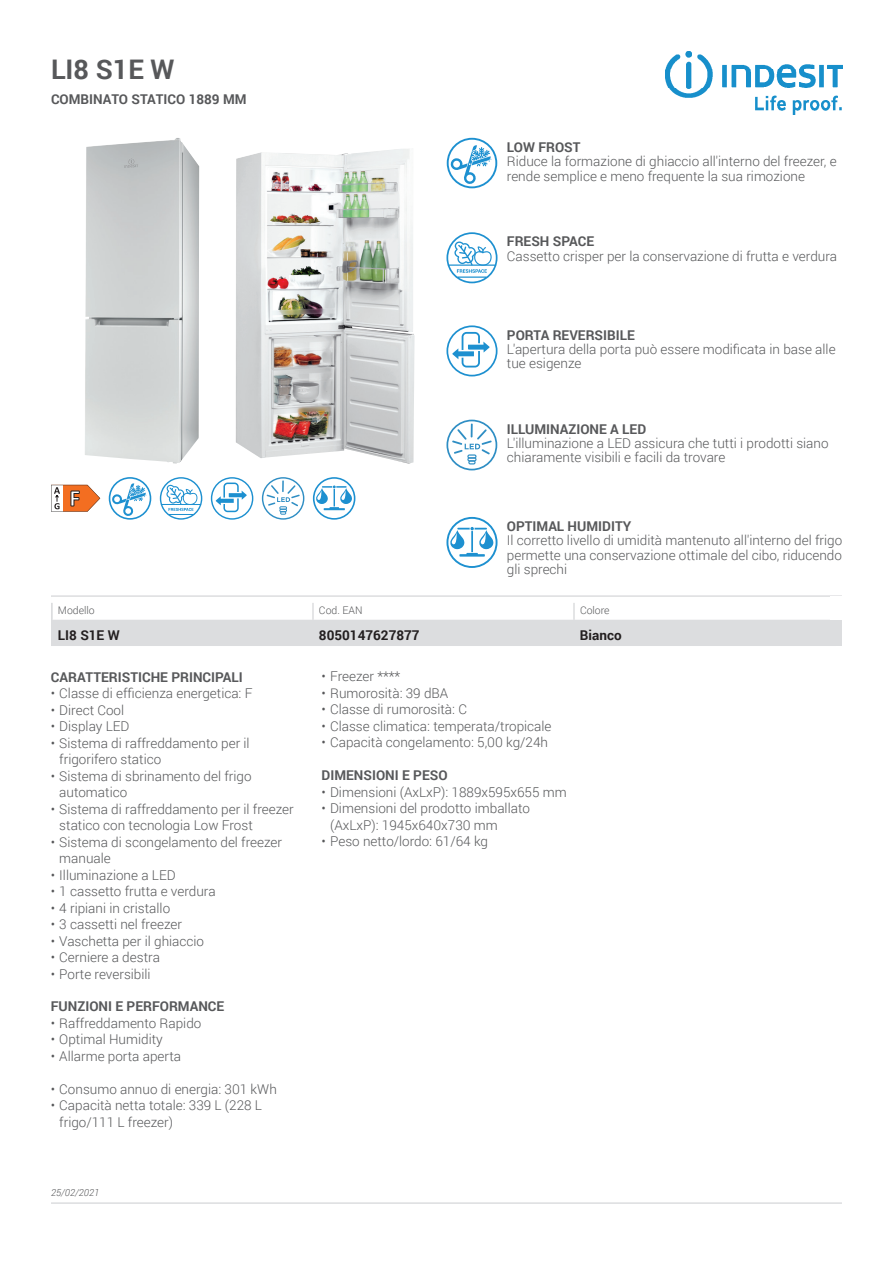
<style>
.page{position:relative;width:893px;height:1263px;background:#fff}
.page>*{position:absolute;margin:0;border:0;box-sizing:border-box;transform-origin:0 0}
.t1{font:700 27px "Roboto";color:#57585a}
.t2{font:300 13.5px/16.5px "Roboto";color:#57585a}
.t3{font:700 13.5px "Roboto";color:#57585a}
.t4{font:700 13.5px "Roboto";color:#231f20}
.t5{font:300 10.5px "Roboto";color:#57585a}
.t6{font:italic 300 9.75px "Roboto";color:#57585a}
</style>
<div class="page">
<svg style="left:51px;top:485px;width:49px;height:27px"></svg>
<svg style="left:109px;top:477px;width:42px;height:43px"></svg>
<svg style="left:160px;top:477px;width:42px;height:43px"></svg>
<svg style="left:211px;top:477px;width:42px;height:43px"></svg>
<svg style="left:262px;top:477px;width:42px;height:43px"></svg>
<svg style="left:313px;top:477px;width:42px;height:43px"></svg>
<img style="left:85px;top:138px;width:114px;height:325px">
<svg style="left:447px;top:138px;width:50px;height:50px"></svg>
<svg style="left:446px;top:232px;width:51px;height:51px"></svg>
<div style="left:52px;top:620px;width:783px;height:26px;background:#dcdddf"></div>
<hr style="left:51px;top:597px;width:2px;height:23px;background:#dcdddf">
<hr style="left:312px;top:597px;width:2px;height:23px;background:#dcdddf">
<hr style="left:573px;top:597px;width:2px;height:23px;background:#dcdddf">
<hr style="left:51px;top:595px;width:791px;height:2px;background:#dcdddf">
<svg style="left:446px;top:325px;width:51px;height:51px"></svg>
<svg style="left:446px;top:420px;width:51px;height:50px"></svg>
<svg style="left:446px;top:517px;width:51px;height:51px"></svg>
<img style="left:665px;top:51px;width:177px;height:63px">
<div style="left:51px;top:597px;width:791px;height:6px;background:#fff"></div>
<img style="left:235px;top:149px;width:180px;height:315px">
<hr style="left:51px;top:1202px;width:791px;height:2px;background:#dcdddf">
<h1 class="t1" style="left:51px;top:51px;width:125px">LI8 S1E W</h1>
<p class="t3" style="left:51px;top:89px;width:197px">COMBINATO STATICO 1889 MM</p>
<p class="t3" style="left:507px;top:138px;width:75px">LOW FROST</p>
<p class="t2" style="left:507px;top:154px;width:331px;line-height:14.2px">Riduce la formazione di ghiaccio all'interno del freezer, e rende semplice e meno frequente la sua rimozione</p>
<p class="t3" style="left:507px;top:232px;width:89px">FRESH SPACE</p>
<p class="t2" style="left:507px;top:247px;width:332px">Cassetto crisper per la conservazione di frutta e verdura</p>
<p class="t3" style="left:507px;top:325px;width:129px">PORTA REVERSIBILE</p>
<p class="t2" style="left:507px;top:341px;width:330px;line-height:14.2px">L'apertura della porta può essere modificata in base alle tue esigenze</p>
<p class="t3" style="left:507px;top:419px;width:141px">ILLUMINAZIONE A LED</p>
<p class="t2" style="left:507px;top:436px;width:323px;line-height:14.2px">L'illuminazione a LED assicura che tutti i prodotti siano chiaramente visibili e facili da trovare</p>
<p class="t3" style="left:507px;top:517px;width:126px">OPTIMAL HUMIDITY</p>
<p class="t2" style="left:507px;top:533px;width:337px;line-height:14.2px;text-align:justify">Il corretto livello di umidità mantenuto all'interno del frigo permette una conservazione ottimale del cibo, riducendo gli sprechi</p>
<p class="t5" style="left:58px;top:603px;width:38px">Modello</p>
<p class="t5" style="left:319px;top:603px;width:45px">Cod. EAN</p>
<p class="t5" style="left:580px;top:603px;width:31px">Colore</p>
<p class="t4" style="left:58px;top:626px;width:63px">LI8 S1E W</p>
<p class="t4" style="left:319px;top:626px;width:102px">8050147627877</p>
<p class="t4" style="left:580px;top:626px;width:43px">Bianco</p>
<p class="t3" style="left:51px;top:667px;width:193px">CARATTERISTICHE PRINCIPALI</p>
<p class="t2" style="left:51px;top:685px;width:203px">• Classe di efficienza energetica: F</p>
<p class="t2" style="left:51px;top:701px;width:75px">• Direct Cool</p>
<p class="t2" style="left:51px;top:718px;width:80px">• Display LED</p>
<p class="t2" style="left:59px;top:734px;width:192px;text-indent:-9px">• Sistema di raffreddamento per il frigorifero statico</p>
<p class="t2" style="left:59px;top:767px;width:194px;text-indent:-9px">• Sistema di sbrinamento del frigo automatico</p>
<p class="t2" style="left:59px;top:800px;width:236px;text-indent:-9px">• Sistema di raffreddamento per il freezer statico con tecnologia Low Frost</p>
<p class="t2" style="left:59px;top:833px;width:224px;text-indent:-9px">• Sistema di scongelamento del freezer manuale</p>
<p class="t2" style="left:51px;top:866px;width:126px">• Illuminazione a LED</p>
<p class="t2" style="left:51px;top:883px;width:166px">• 1 cassetto frutta e verdura</p>
<p class="t2" style="left:51px;top:899px;width:121px">• 4 ripiani in cristallo</p>
<p class="t2" style="left:51px;top:916px;width:133px">• 3 cassetti nel freezer</p>
<p class="t2" style="left:51px;top:932px;width:155px">• Vaschetta per il ghiaccio</p>
<p class="t2" style="left:51px;top:949px;width:111px">• Cerniere a destra</p>
<p class="t2" style="left:51px;top:965px;width:101px">• Porte reversibili</p>
<p class="t3" style="left:51px;top:997px;width:175px">FUNZIONI E PERFORMANCE</p>
<p class="t2" style="left:51px;top:1014px;width:152px">• Raffreddamento Rapido</p>
<p class="t2" style="left:51px;top:1031px;width:113px">• Optimal Humidity</p>
<p class="t2" style="left:51px;top:1047px;width:132px">• Allarme porta aperta</p>
<p class="t2" style="left:51px;top:1080px;width:228px">• Consumo annuo di energia: 301 kWh</p>
<p class="t2" style="left:59px;top:1097px;width:204px;text-indent:-9px">• Capacità netta totale: 339 L (228 L frigo/111 L freezer)</p>
<p class="t6" style="left:51px;top:1185px;width:50px">25/02/2021</p>
<p class="t2" style="left:322px;top:668px;width:80px">• Freezer ****</p>
<p class="t2" style="left:322px;top:684px;width:128px">• Rumorosità: 39 dBA</p>
<p class="t2" style="left:322px;top:701px;width:147px">• Classe di rumorosità: C</p>
<p class="t2" style="left:322px;top:717px;width:231px">• Classe climatica: temperata/tropicale</p>
<p class="t2" style="left:322px;top:734px;width:228px">• Capacità congelamento: 5,00 kg/24h</p>
<p class="t3" style="left:322px;top:766px;width:127px">DIMENSIONI E PESO</p>
<p class="t2" style="left:322px;top:783px;width:247px">• Dimensioni (AxLxP): 1889x595x655 mm</p>
<p class="t2" style="left:330px;top:799px;width:201px;text-indent:-9px">• Dimensioni del prodotto imballato (AxLxP): 1945x640x730 mm</p>
<p class="t2" style="left:322px;top:832px;width:168px">• Peso netto/lordo: 61/64 kg</p>
</div>
